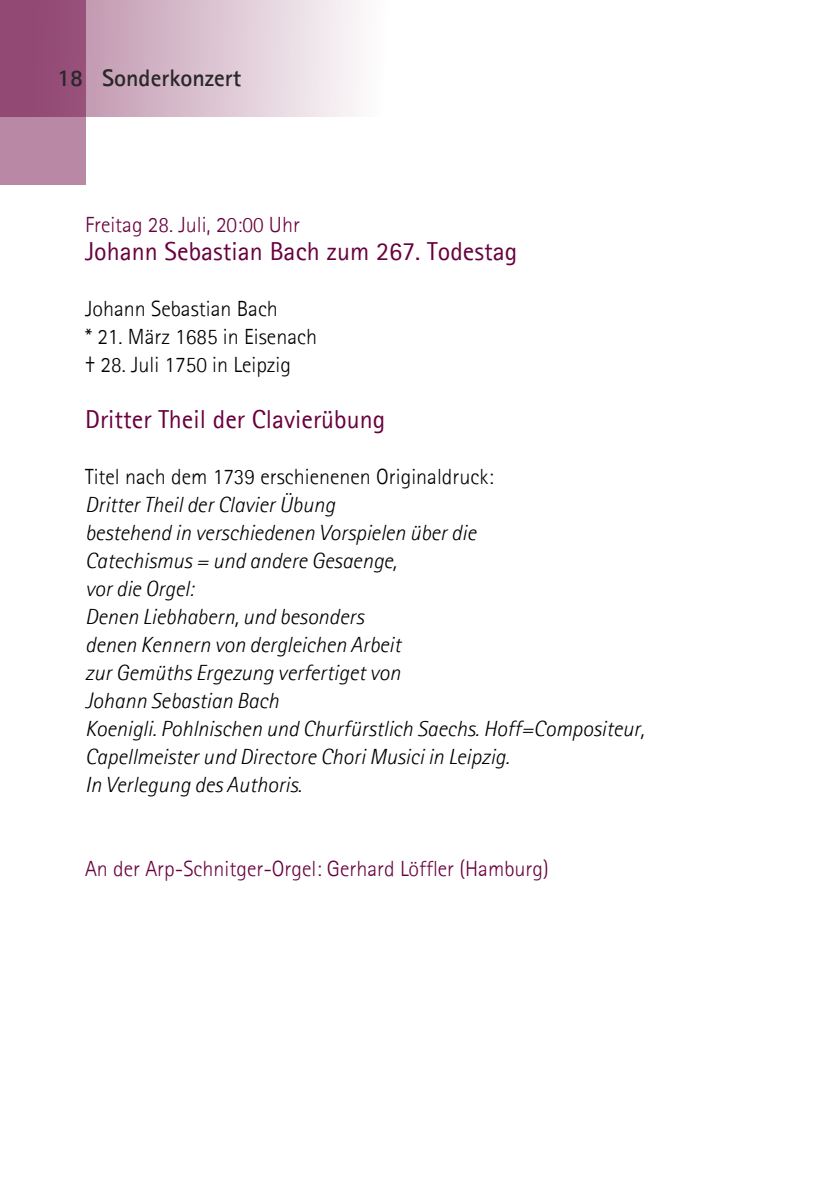
<style>
.page{position:relative;width:840px;height:1191px;background:#fff}
.page>*{position:absolute;margin:0;border:0;box-sizing:border-box;transform-origin:0 0}
.t1{font:26px "Agfa Rotis Sans Serif";color:#68013d}
.t2{font:700 24px "Agfa Rotis Sans Serif";color:#292829}
.t3{font:italic 300 22px/28px "Agfa Rotis Sans Serif";color:#000}
.t4{font:300 22px/28px "Agfa Rotis Sans Serif";color:#000}
.t5{font:300 22px "Agfa Rotis Sans Serif";color:#68013d}
</style>
<div class="page">
<svg style="left:85px;top:0;width:274px;height:116px;background:#ddc7d4"></svg>
<svg style="left:0;top:0;width:85px;height:184px;background:#a16186"></svg>
<p class="t2" style="left:57px;top:62px;width:27px">18</p>
<p class="t2" style="left:102px;top:63px;width:141px">Sonderkonzert</p>
<p class="t5" style="left:85px;top:212px;width:216px">Freitag 28. Juli, 20:00 Uhr</p>
<p class="t1" style="left:85px;top:236px;width:433px">Johann Sebastian Bach zum 267. Todestag</p>
<p class="t4" style="left:85px;top:294px;width:233px">Johann Sebastian Bach<br>* 21. März 1685 in Eisenach † 28. Juli 1750 in Leipzig</p>
<p class="t1" style="left:85px;top:404px;width:301px">Dritter Theil der Clavierübung</p>
<p class="t4" style="left:85px;top:462px;width:410px">Titel nach dem 1739 erschienenen Originaldruck:</p>
<p class="t3" style="left:85px;top:491px;width:560px">Dritter Theil der Clavier Übung<br>bestehend in verschiedenen Vorspielen über die<br>Catechismus = und andere Gesaenge,<br>vor die Orgel:<br>Denen Liebhabern, und besonders<br>denen Kennern von dergleichen Arbeit<br>zur Gemüths Ergezung verfertiget von<br>Johann Sebastian Bach<br>Koenigli. Pohlnischen und Churfürstlich Saechs. Hoff=Compositeur, Capellmeister und Directore Chori Musici in Leipzig.<br>In Verlegung des Authoris.</p>
<p class="t5" style="left:85px;top:856px;width:465px">An der Arp-Schnitger-Orgel: Gerhard Löffler (Hamburg)</p>
</div>
